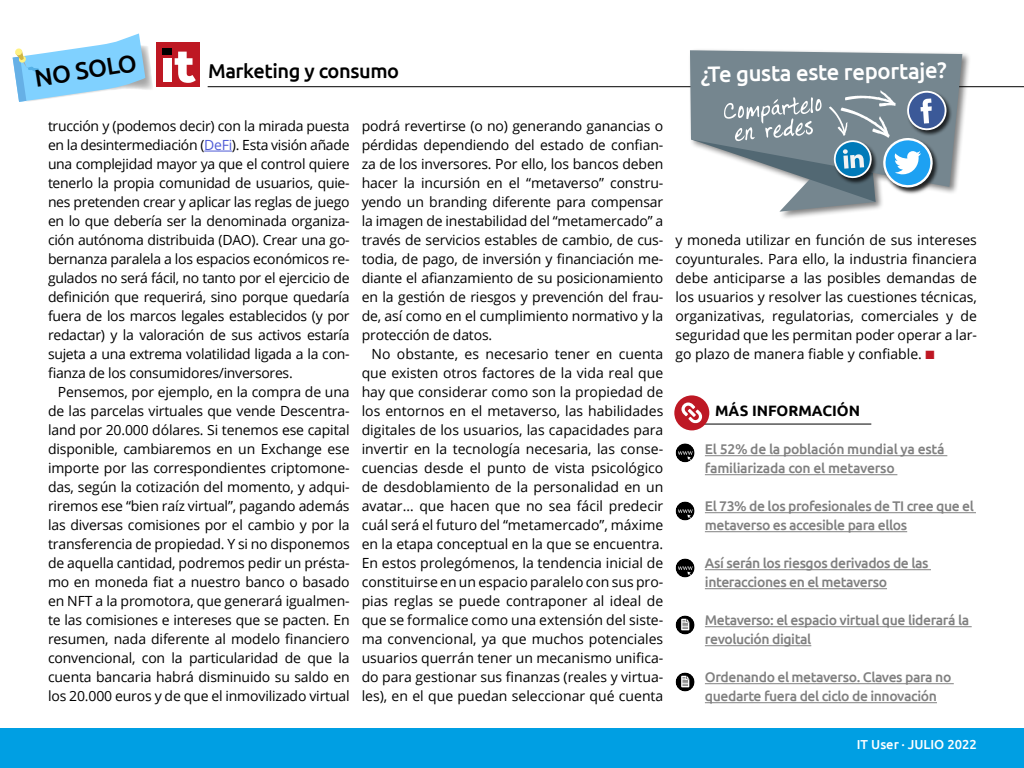
<style>
.page{position:relative;width:1024px;height:768px;background:#fff}
.page>*{position:absolute;margin:0;border:0;box-sizing:border-box;transform-origin:0 0}
.t1{font:500 24.4px "Ubuntu";color:#000}
.t2{font:500 22.3px "Ubuntu";color:#fff}
.t3{font:500 20px "Ubuntu";letter-spacing:-.02em;color:#000}
.t4{font:700 15px "Ubuntu";color:#000}
.t5{font:14px/19px "Open Sans";letter-spacing:-.01em;color:#000;text-align:justify}
.t6{font:500 14px/19px "Ubuntu";letter-spacing:-.03em;color:#808080}
.t7{font:500 13px "Ubuntu";color:#fff}
.s1{color:#4f5cd6}
.s2{color:#be1723}
</style>
<div class="page">
<div style="left:0;top:728px;width:1024px;height:40px;background:#009fe3"></div>
<svg style="left:13px;top:33px;width:140px;height:69px"></svg>
<div style="left:156px;top:43px;width:44px;height:44px;background:#be1823"></div>
<div style="left:163px;top:48px;width:9px;height:7px;background:#000"></div>
<div style="left:163px;top:58px;width:9px;height:24px;background:#fff"></div>
<svg style="left:175px;top:52px;width:21px;height:31px"></svg>
<svg style="left:204px;top:151px;width:28px;height:1px"></svg>
<hr style="left:208px;top:86px;width:816px;height:1px;background:#000">
<div style="left:688px;top:48px;width:283px;height:172px;background:#000;opacity:.5"></div>
<svg style="left:690px;top:50px;width:272px;height:137px;fill:#75868f"></svg>
<div style="left:907px;top:91px;width:46px;height:45px;background:#000;opacity:.75"></div>
<svg style="left:691px;top:76px;width:256px;height:136px"></svg>
<hr style="left:705px;top:456px;width:242px;height:1px;background:#808080">
<hr style="left:705px;top:475px;width:192px;height:1px;background:#808080">
<hr style="left:705px;top:513px;width:271px;height:1px;background:#808080">
<hr style="left:705px;top:532px;width:202px;height:1px;background:#808080">
<hr style="left:705px;top:570px;width:226px;height:1px;background:#808080">
<hr style="left:705px;top:589px;width:182px;height:1px;background:#808080">
<hr style="left:705px;top:627px;width:267px;height:1px;background:#808080">
<hr style="left:705px;top:646px;width:106px;height:1px;background:#808080">
<hr style="left:705px;top:684px;width:249px;height:1px;background:#808080">
<hr style="left:705px;top:703px;width:232px;height:1px;background:#808080">
<hr style="left:687px;top:424px;width:184px;height:1px;background:#000">
<svg style="left:674px;top:395px;width:35px;height:35px"></svg>
<svg style="left:676px;top:502px;width:19px;height:18px"></svg>
<svg style="left:676px;top:443px;width:19px;height:19px"></svg>
<svg style="left:676px;top:558px;width:19px;height:19px"></svg>
<svg style="left:676px;top:616px;width:19px;height:18px"></svg>
<svg style="left:681px;top:619px;width:8px;height:11px"></svg>
<svg style="left:676px;top:672px;width:19px;height:19px"></svg>
<svg style="left:681px;top:676px;width:8px;height:11px"></svg>
<h1 class="t1" style="left:32px;top:63px;width:105px;rotate:-9deg">NO SOLO</h1>
<p class="t5" style="left:48px;top:116px;width:303px">trucción y (podemos decir) con la mirada puesta en la desintermediación (<span class="s1">DeFi</span>). Esta visión añade una complejidad mayor ya que el control quiere tenerlo la propia comunidad de usuarios, quie&shy;nes pretenden crear y aplicar las reglas de juego en lo que debería ser la denominada organiza&shy;ción autónoma distribuida (DAO). Crear una go&shy;bernanza paralela a los espacios económicos re&shy;gulados no será fácil, no tanto por el ejercicio de definición que requerirá, sino porque quedaría fuera de los marcos legales establecidos (y por redactar) y la valoración de sus activos estaría sujeta a una extrema volatilidad ligada a la con&shy;fianza de los consumidores/inversores.</p>
<p class="t5" style="left:48px;top:382px;width:303px;text-indent:10px">Pensemos, por ejemplo, en la compra de una de las parcelas virtuales que vende Descentra&shy;land por 20.000 dólares. Si tenemos ese capital disponible, cambiaremos en un Exchange ese importe por las correspondientes criptomone&shy;das, según la cotización del momento, y adqui&shy;riremos ese “bien raíz virtual”, pagando además las diversas comisiones por el cambio y por la transferencia de propiedad. Y si no disponemos de aquella cantidad, podremos pedir un présta&shy;mo en moneda fiat a nuestro banco o basado en NFT a la promotora, que generará igualmen&shy;te las comisiones e intereses que se pacten. En resumen, nada diferente al modelo financiero convencional, con la particularidad de que la cuenta bancaria habrá disminuido su saldo en los 20.000 euros y de que el inmovilizado virtual</p>
<h3 class="t3" style="left:208px;top:58px;width:193px">Marketing y consumo</h3>
<h2 class="t2" style="left:701px;top:60px;width:247px;rotate:-1deg">¿Te gusta este reportaje?</h2>
<p class="t5" style="left:362px;top:116px;width:303px">podrá revertirse (o no) generando ganancias o pérdidas dependiendo del estado de confian&shy;za de los inversores. Por ello, los bancos deben hacer la incursión en el “metaverso” constru&shy;yendo un branding diferente para compensar la imagen de inestabilidad del “metamercado” a través de servicios estables de cambio, de cus&shy;todia, de pago, de inversión y financiación me&shy;diante el afianzamiento de su posicionamiento en la gestión de riesgos y prevención del frau&shy;de, así como en el cumplimiento normativo y la protección de datos.</p>
<p class="t5" style="left:362px;top:344px;width:303px;text-indent:10px">No obstante, es necesario tener en cuenta que existen otros factores de la vida real que hay que considerar como son la propiedad de los entornos en el metaverso, las habilidades digitales de los usuarios, las capacidades para invertir en la tecnología necesaria, las conse&shy;cuencias desde el punto de vista psicológico de desdoblamiento de la personalidad en un avatar… que hacen que no sea fácil predecir cuál será el futuro del “metamercado”, máxime en la etapa conceptual en la que se encuentra.<br>En estos prolegómenos, la tendencia inicial de constituirse en un espacio paralelo con sus pro&shy;pias reglas se puede contraponer al ideal de que se formalice como una extensión del siste&shy;ma convencional, ya que muchos potenciales usuarios querrán tener un mecanismo unifica&shy;do para gestionar sus finanzas (reales y virtua&shy;les), en el que puedan seleccionar qué cuenta</p>
<p class="t5" style="left:675px;top:230px;width:303px">y moneda utilizar en función de sus intereses coyunturales. Para ello, la industria financiera debe anticiparse a las posibles demandas de los usuarios y resolver las cuestiones técnicas, organizativas, regulatorias, comerciales y de seguridad que les permitan poder operar a lar&shy;go plazo de manera fiable y confiable. <span class="s2">■</span></p>
<p class="t4" style="left:715px;top:402px;width:146px">MÁS INFORMACIÓN</p>
<p class="t6" style="left:705px;top:439px;width:241px">El 52% de la población mundial ya está familiarizada con el metaverso</p>
<p class="t6" style="left:705px;top:496px;width:271px">El 73% de los profesionales de TI cree que el metaverso es accesible para ellos</p>
<p class="t6" style="left:705px;top:553px;width:225px">Así serán los riesgos derivados de las interacciones en el metaverso</p>
<p class="t6" style="left:705px;top:610px;width:266px">Metaverso: el espacio virtual que liderará la revolución digital</p>
<p class="t6" style="left:705px;top:667px;width:248px">Ordenando el metaverso. Claves para no quedarte fuera del ciclo de innovación</p>
<p class="t7" style="left:857px;top:736px;width:122px">IT User · JULIO 2022</p>
</div>
